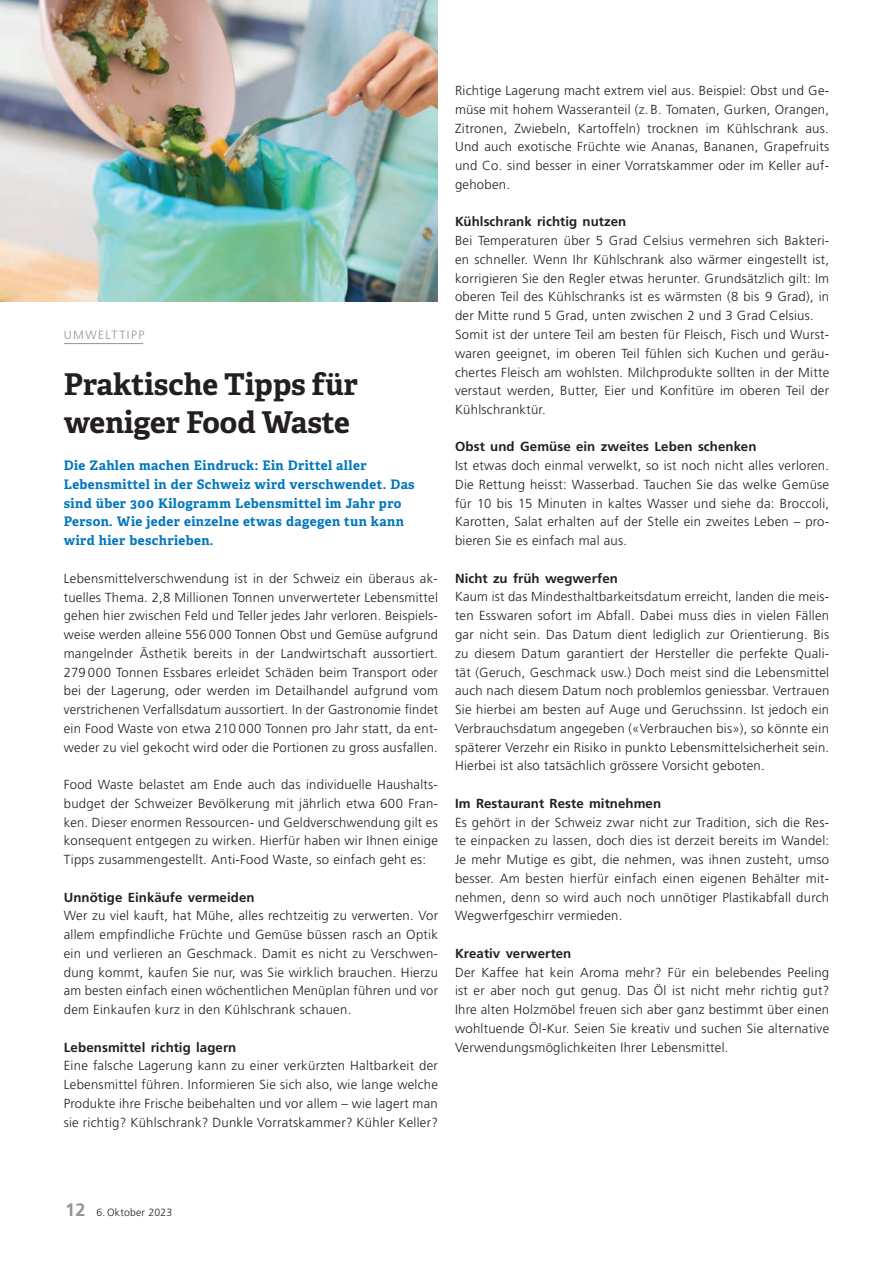
<style>
.page{position:relative;width:893px;height:1263px;background:#fff}
.page>*{position:absolute;margin:0;border:0;box-sizing:border-box;transform-origin:0 0}
.t1{font:700 30px/37.5px "Adelle";color:#231f20}
.t2{font:300 13.2px/18.8px "Frutiger LT Std";letter-spacing:.02em;color:#231f20;text-align:justify}
.t3{font:700 13.2px/18.8px "Adelle";letter-spacing:.03em;color:#0076be}
.t4{font:700 13.2px "Frutiger LT Std";letter-spacing:.005em;color:#231f20}
.t5{font:300 12px "Frutiger LT Std";letter-spacing:.125em;color:#939598}
.t6{font:300 10.5px "Frutiger LT Std";letter-spacing:.02em;color:#231f20}
.s1{font-weight:700;font-size:18px;color:#939598}
</style>
<div class="page">
<hr style="left:64px;top:343px;width:79px;height:1px;background:#939598">
<img style="left:0;top:0;width:438px;height:301px">
<p class="t5" style="left:64px;top:328px;width:82px">UMWELTTIPP</p>
<h1 class="t1" style="left:64px;top:366px;width:296px">Praktische Tipps für weniger Food Waste</h1>
<p class="t3" style="left:64px;top:456px;width:352px">Die Zahlen machen Eindruck: Ein Drittel aller Lebensmittel in der Schweiz wird verschwendet. Das sind über 300 Kilogramm Lebensmittel im Jahr pro Person. Wie jeder einzelne etwas dagegen tun kann wird hier beschrieben.</p>
<p class="t2" style="left:64px;top:569px;width:376px">Lebensmittelverschwendung ist in der Schweiz ein überaus ak&shy;tuelles Thema. 2,8 Millionen Tonnen unverwerteter Lebensmittel gehen hier zwischen Feld und Teller jedes Jahr verloren. Beispiels&shy;weise werden alleine 556 000 Tonnen Obst und Gemüse aufgrund mangelnder Ästhetik bereits in der Landwirtschaft aussortiert.<br>279 000 Tonnen Essbares erleidet Schäden beim Transport oder bei der Lagerung, oder werden im Detailhandel aufgrund vom verstrichenen Verfallsdatum aussortiert. In der Gastronomie findet ein Food Waste von etwa 210 000 Tonnen pro Jahr statt, da ent&shy;weder zu viel gekocht wird oder die Portionen zu gross ausfallen.</p>
<p class="t2" style="left:64px;top:775px;width:376px">Food Waste belastet am Ende auch das individuelle Haushalts&shy;budget der Schweizer Bevölkerung mit jährlich etwa 600 Fran&shy;ken. Dieser enormen Ressourcen- und Geldverschwendung gilt es konsequent entgegen zu wirken. Hierfür haben wir Ihnen einige Tipps zusammengestellt. Anti-Food Waste, so einfach geht es:</p>
<p class="t4" style="left:64px;top:889px;width:192px">Unnötige Einkäufe vermeiden</p>
<p class="t2" style="left:64px;top:906px;width:376px">Wer zu viel kauft, hat Mühe, alles rechtzeitig zu verwerten. Vor allem empfindliche Früchte und Gemüse büssen rasch an Optik ein und verlieren an Geschmack. Damit es nicht zu Verschwen&shy;dung kommt, kaufen Sie nur, was Sie wirklich brauchen. Hierzu am besten einfach einen wöchentlichen Menüplan führen und vor dem Einkaufen kurz in den Kühlschrank schauen.</p>
<p class="t4" style="left:64px;top:1039px;width:174px">Lebensmittel richtig lagern</p>
<p class="t2" style="left:64px;top:1056px;width:376px">Eine falsche Lagerung kann zu einer verkürzten Haltbarkeit der Lebensmittel führen. Informieren Sie sich also, wie lange welche Produkte ihre Frische beibehalten und vor allem – wie lagert man sie richtig? Kühlschrank? Dunkle Vorratskammer? Kühler Keller?</p>
<p class="t2" style="left:455px;top:81px;width:376px">Richtige Lagerung macht extrem viel aus. Beispiel: Obst und Ge&shy;müse mit hohem Wasseranteil (z. B. Tomaten, Gurken, Orangen, Zitronen, Zwiebeln, Kartoffeln) trocknen im Kühlschrank aus.<br>Und auch exotische Früchte wie Ananas, Bananen, Grapefruits und Co. sind besser in einer Vorratskammer oder im Keller auf&shy;gehoben.</p>
<p class="t4" style="left:455px;top:214px;width:173px">Kühlschrank richtig nutzen</p>
<p class="t2" style="left:455px;top:231px;width:376px;text-align:left">Bei Temperaturen über 5 Grad Celsius vermehren sich Bakteri&shy;en schneller. Wenn Ihr Kühlschrank also wärmer eingestellt ist, korrigieren Sie den Regler etwas herunter. Grundsätzlich gilt: Im oberen Teil des Kühlschranks ist es wärmsten (8 bis 9 Grad), in der Mitte rund 5 Grad, unten zwischen 2 und 3 Grad Celsius.<br>Somit ist der untere Teil am besten für Fleisch, Fisch und Wurst&shy;waren geeignet, im oberen Teil fühlen sich Kuchen und geräu&shy;chertes Fleisch am wohlsten. Milchprodukte sollten in der Mitte verstaut werden, Butter, Eier und Konfitüre im oberen Teil der Kühlschranktür.</p>
<p class="t4" style="left:455px;top:439px;width:303px">Obst und Gemüse ein zweites Leben schenken</p>
<p class="t2" style="left:455px;top:456px;width:376px">Ist etwas doch einmal verwelkt, so ist noch nicht alles verloren.<br>Die Rettung heisst: Wasserbad. Tauchen Sie das welke Gemüse für 10 bis 15 Minuten in kaltes Wasser und siehe da: Broccoli, Karotten, Salat erhalten auf der Stelle ein zweites Leben – pro&shy;bieren Sie es einfach mal aus.</p>
<p class="t4" style="left:455px;top:570px;width:164px">Nicht zu früh wegwerfen</p>
<p class="t2" style="left:455px;top:588px;width:376px">Kaum ist das Mindesthaltbarkeitsdatum erreicht, landen die meis&shy;ten Esswaren sofort im Abfall. Dabei muss dies in vielen Fällen gar nicht sein. Das Datum dient lediglich zur Orientierung. Bis zu diesem Datum garantiert der Hersteller die perfekte Quali&shy;tät (Geruch, Geschmack usw.) Doch meist sind die Lebensmittel auch nach diesem Datum noch problemlos geniessbar. Vertrauen Sie hierbei am besten auf Auge und Geruchssinn. Ist jedoch ein Verbrauchsdatum angegeben («Verbrauchen bis»), so könnte ein späterer Verzehr ein Risiko in punkto Lebensmittelsicherheit sein.<br>Hierbei ist also tatsächlich grössere Vorsicht geboten.</p>
<p class="t4" style="left:455px;top:795px;width:208px">Im Restaurant Reste mitnehmen</p>
<p class="t2" style="left:455px;top:813px;width:376px">Es gehört in der Schweiz zwar nicht zur Tradition, sich die Res&shy;te einpacken zu lassen, doch dies ist derzeit bereits im Wandel:<br>Je mehr Mutige es gibt, die nehmen, was ihnen zusteht, umso besser. Am besten hierfür einfach einen eigenen Behälter mit&shy;nehmen, denn so wird auch noch unnötiger Plastikabfall durch Wegwerfgeschirr vermieden.</p>
<p class="t4" style="left:455px;top:945px;width:118px">Kreativ verwerten</p>
<p class="t2" style="left:455px;top:963px;width:376px">Der Kaffee hat kein Aroma mehr? Für ein belebendes Peeling ist er aber noch gut genug. Das Öl ist nicht mehr richtig gut?<br>Ihre alten Holzmöbel freuen sich aber ganz bestimmt über einen wohltuende Öl-Kur. Seien Sie kreativ und suchen Sie alternative Verwendungsmöglichkeiten Ihrer Lebensmittel.</p>
<p class="t6" style="left:65px;top:1207px;width:109px"><span class="s1">12</span> 6. Oktober 2023</p>
</div>
